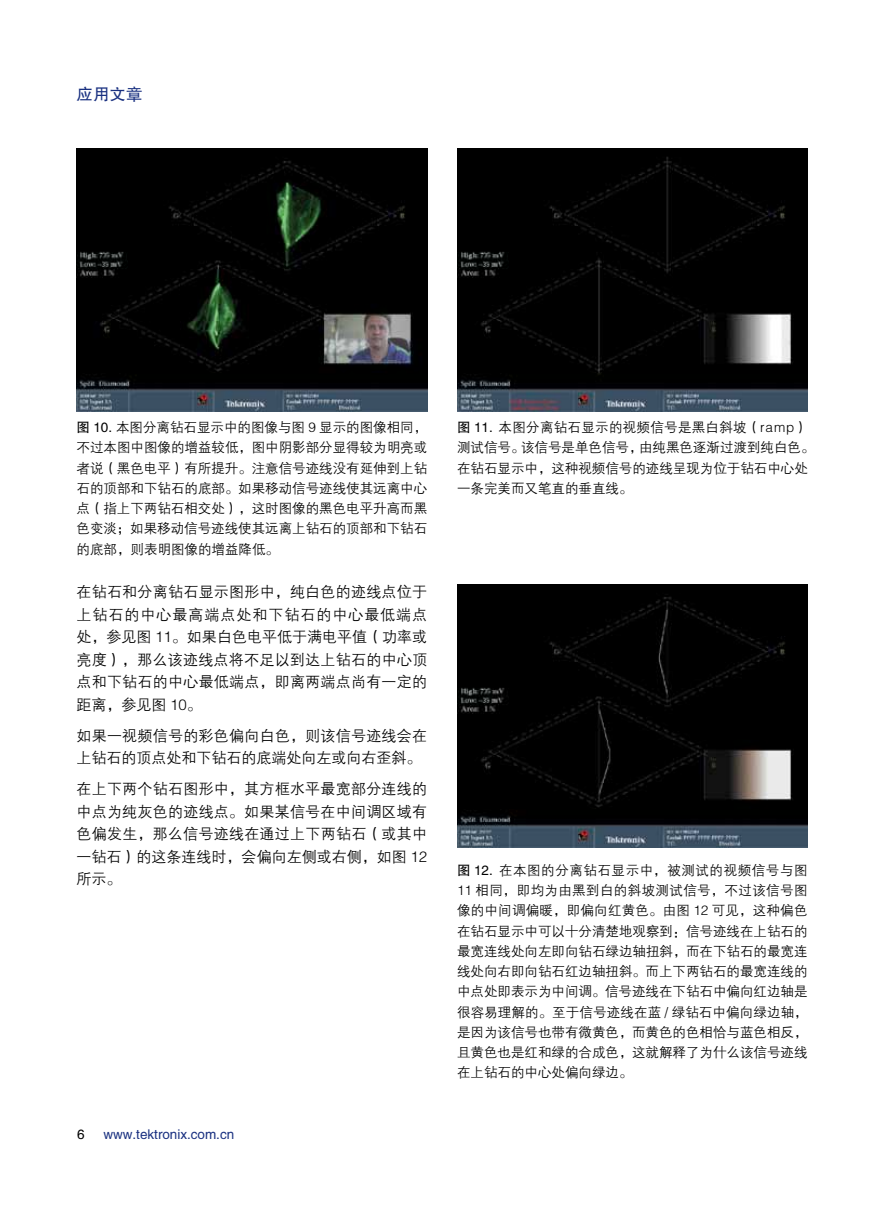
<style>
.page{position:relative;width:893px;height:1212px;background:#fff}
.page>*{position:absolute;margin:0;border:0;box-sizing:border-box;transform-origin:0 0}
.t1{font:16.5px "FZHTJW GB1 0";color:#1a3181}
.t2{font:15px/22.5px "FZZDXJW GB1 0";letter-spacing:.02em;color:#000;text-align:justify}
.t3{font:15px/22.5px "FZZDXJW GB1 0";color:#000}
.t4{font:13.5px/20.2px "FZZDXJW GB1 0";color:#000;text-align:justify}
.t5{font:13.5px "FZHTJW GB1 0";color:#1a3181}
.t6{font:13.5px "FZHTJW GB1 0";color:#000}
.s1{font-family:"FZHTJW GB1 0"}
</style>
<div class="page">
<img style="left:76px;top:149px;width:351px;height:263px">
<img style="left:457px;top:149px;width:351px;height:263px">
<img style="left:457px;top:585px;width:351px;height:263px">
<p class="t1" style="left:76px;top:85px;width:67px">应用文章</p>
<p class="t4" style="left:76px;top:418px;width:352px"><span class="s1">图 10.</span> 本图分离钻石显示中的图像与图 9 显示的图像相同，不过本图中图像的增益较低，图中阴影部分显得较为明亮或者说（黑色电平）有所提升。注意信号迹线没有延伸到上钻石的顶部和下钻石的底部。如果移动信号迹线使其远离中心点（指上下两钻石相交处），这时图像的黑色电平升高而黑色变淡；如果移动信号迹线使其远离上钻石的顶部和下钻石的底部，则表明图像的增益降低。</p>
<p class="t4" style="left:457px;top:418px;width:359px;text-align:left"><span class="s1">图 11.</span> 本图分离钻石显示的视频信号是黑白斜坡（ramp）测试信号。该信号是单色信号，由纯黑色逐渐过渡到纯白色。在钻石显示中，这种视频信号的迹线呈现为位于钻石中心处一条完美而又笔直的垂直线。</p>
<p class="t2" style="left:76px;top:581px;width:352px">在钻石和分离钻石显示图形中，纯白色的迹线点位于上钻石的中心最高端点处和下钻石的中心最低端点处，参见图 11。如果白色电平低于满电平值（功率或亮度），那么该迹线点将不足以到达上钻石的中心顶点和下钻石的中心最低端点，即离两端点尚有一定的距离，参见图 10。</p>
<p class="t3" style="left:76px;top:725px;width:352px">如果一视频信号的彩色偏向白色，则该信号迹线会在上钻石的顶点处和下钻石的底端处向左或向右歪斜。</p>
<p class="t2" style="left:76px;top:778px;width:352px">在上下两个钻石图形中，其方框水平最宽部分连线的中点为纯灰色的迹线点。如果某信号在中间调区域有色偏发生，那么信号迹线在通过上下两钻石（或其中一钻石）的这条连线时，会偏向左侧或右侧，如图 12所示。</p>
<p class="t6" style="left:77px;top:1126px;width:9px">6</p>
<p class="t5" style="left:103px;top:1126px;width:132px">www.tektronix.com.cn</p>
<p class="t4" style="left:457px;top:860px;width:352px"><span class="s1">图 12.</span> 在本图的分离钻石显示中，被测试的视频信号与图11 相同，即均为由黑到白的斜坡测试信号，不过该信号图像的中间调偏暖，即偏向红黄色。由图 12 可见，这种偏色在钻石显示中可以十分清楚地观察到：信号迹线在上钻石的最宽连线处向左即向钻石绿边轴扭斜，而在下钻石的最宽连线处向右即向钻石红边轴扭斜。而上下两钻石的最宽连线的中点处即表示为中间调。信号迹线在下钻石中偏向红边轴是很容易理解的。至于信号迹线在蓝 / 绿钻石中偏向绿边轴，是因为该信号也带有微黄色，而黄色的色相恰与蓝色相反，且黄色也是红和绿的合成色，这就解释了为什么该信号迹线在上钻石的中心处偏向绿边。</p>
</div>
